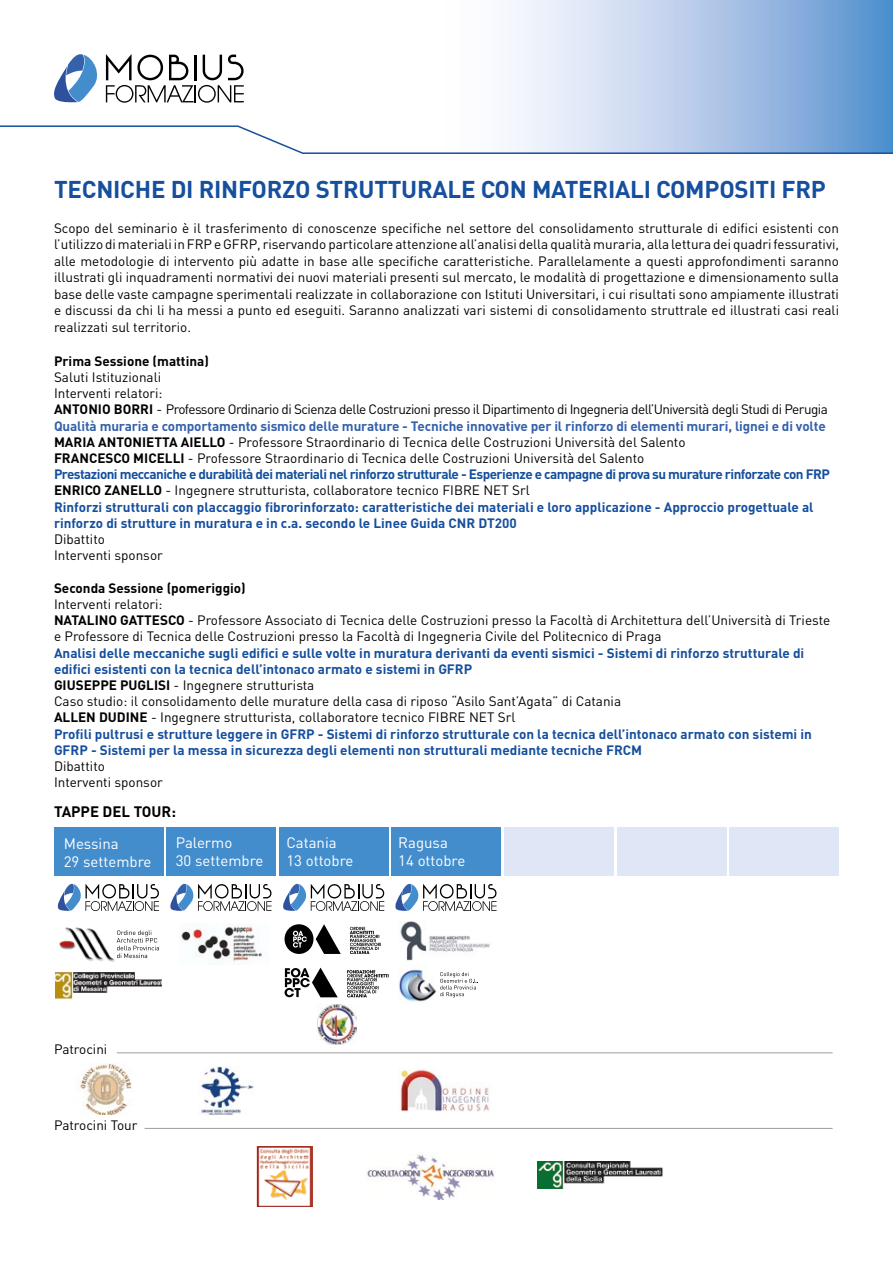
<style>
.page{position:relative;width:893px;height:1263px;background:#fff}
.page>*{position:absolute;margin:0;border:0;box-sizing:border-box;transform-origin:0 0}
.t1{font:700 24px "DIN Pro";letter-spacing:-.01em;color:#154f9e}
.t2{font:15px/18px "DIN Pro";color:#fff}
.t3{font:700 15px "DIN Pro";color:#000}
.t4{font:13.5px/16.2px "DIN Pro";color:#000}
.t5{font:700 13.5px/16.2px "DIN Pro";color:#154f9e}
.t6{font:700 13.5px "DIN Pro";color:#000}
.s1{font-weight:700}
.s2{font-weight:700;color:#3561ab}
.s3{font-weight:700;color:#154f9e}
.s4{color:#000}
.s5{font-weight:400;color:#000}
</style>
<div class="page">
<svg style="left:508px;top:0;width:385px;height:125px;background:#aec7e7"></svg>
<svg style="left:54px;top:54px;width:44px;height:48px"></svg>
<svg style="left:106px;top:54px;width:138px;height:49px"></svg>
<svg style="left:0;top:125px;width:893px;height:29px"></svg>
<div style="left:54px;top:827px;width:109px;height:49px;background:#438dcc"></div>
<div style="left:167px;top:827px;width:109px;height:49px;background:#438dcc"></div>
<div style="left:279px;top:827px;width:109px;height:49px;background:#438dcc"></div>
<div style="left:392px;top:827px;width:109px;height:49px;background:#438dcc"></div>
<div style="left:505px;top:827px;width:109px;height:49px;background:#dfe7f6"></div>
<div style="left:617px;top:827px;width:109px;height:49px;background:#dfe7f6"></div>
<div style="left:730px;top:827px;width:109px;height:49px;background:#dfe7f6"></div>
<svg style="left:57px;top:884px;width:102px;height:27px"></svg>
<svg style="left:170px;top:884px;width:102px;height:27px"></svg>
<svg style="left:283px;top:884px;width:101px;height:27px"></svg>
<svg style="left:395px;top:884px;width:102px;height:27px"></svg>
<img style="left:257px;top:1146px;width:55px;height:61px">
<img style="left:367px;top:1152px;width:127px;height:48px">
<img style="left:537px;top:1161px;width:126px;height:27px">
<hr style="left:145px;top:1128px;width:688px;height:1px;background:#9d9d9c">
<hr style="left:117px;top:1052px;width:716px;height:1px;background:#9d9d9c">
<img style="left:59px;top:927px;width:58px;height:35px">
<svg style="left:117px;top:930px;width:42px;height:28px"></svg>
<img style="left:56px;top:973px;width:105px;height:27px">
<img style="left:181px;top:923px;width:81px;height:41px">
<img style="left:201px;top:1066px;width:53px;height:49px">
<svg style="left:285px;top:924px;width:96px;height:30px"></svg>
<svg style="left:285px;top:968px;width:104px;height:29px"></svg>
<img style="left:318px;top:1004px;width:39px;height:40px">
<img style="left:400px;top:921px;width:90px;height:40px">
<img style="left:399px;top:969px;width:38px;height:33px">
<svg style="left:440px;top:972px;width:38px;height:25px"></svg>
<img style="left:80px;top:1063px;width:52px;height:51px">
<img style="left:400px;top:1069px;width:89px;height:43px">
<h1 class="t1" style="left:54px;top:173px;width:773px">TECNICHE DI RINFORZO STRUTTURALE CON MATERIALI COMPOSITI FRP</h1>
<p class="t4" style="left:54px;top:219px;width:787px;text-align:justify">Scopo del seminario è il trasferimento di conoscenze specifiche nel settore del consolidamento strutturale di edifici esistenti con l’utilizzo di materiali in FRP e GFRP, riservando particolare attenzione all’analisi della qualità muraria, alla lettura dei quadri fessurativi, alle metodologie di intervento più adatte in base alle specifiche caratteristiche. Parallelamente a questi approfondimenti saranno illustrati gli inquadramenti normativi dei nuovi materiali presenti sul mercato, le modalità di progettazione e dimensionamento sulla base delle vaste campagne sperimentali realizzate in collaborazione con Istituti Universitari, i cui risultati sono ampiamente illustrati e discussi da chi li ha messi a punto ed eseguiti. Saranno analizzati vari sistemi di consolidamento struttrale ed illustrati casi reali realizzati sul territorio.</p>
<p class="t6" style="left:54px;top:352px;width:156px">Prima Sessione (mattina)</p>
<p class="t4" style="left:54px;top:368px;width:777px">Saluti Istituzionali<br>Interventi relatori:<br><span class="s1">ANTONIO BORRI</span> - Professore Ordinario di Scienza delle Costruzioni presso il Dipartimento di Ingegneria dell’Università degli Studi di Perugia <span class="s2">Qualità muraria e comportamento sismico delle murature - Tecniche innovative per il rinforzo di elementi murari, lignei e di volte </span><span class="s1">MARIA ANTONIETTA AIELLO</span> - Professore Straordinario di Tecnica delle Costruzioni Università del Salento<br><span class="s1">FRANCESCO MICELLI</span> - Professore Straordinario di Tecnica delle Costruzioni Università del Salento<br><span class="s3">Prestazioni meccaniche e durabilità dei materiali nel rinforzo strutturale - Esperienze e campagne di prova su murature rinforzate con FRP </span><span class="s1">ENRICO ZANELLO</span> - Ingegnere strutturista, collaboratore tecnico FIBRE NET Srl<br><span class="s3">Rinforzi strutturali con placcaggio fibrorinforzato: caratteristiche dei materiali e loro applicazione - Approccio progettuale al rinforzo di strutture in muratura e in c.a. secondo le Linee Guida CNR DT200</span></p>
<p class="t4" style="left:54px;top:530px;width:110px">Dibattito<br>Interventi sponsor</p>
<p class="t6" style="left:54px;top:579px;width:193px">Seconda Sessione (pomeriggio)</p>
<p class="t4" style="left:54px;top:595px;width:778px">Interventi relatori:<br><span class="s1">NATALINO GATTESCO</span> - Professore Associato di Tecnica delle Costruzioni presso la Facoltà di Architettura dell’Università di Trieste e Professore di Tecnica delle Costruzioni presso la Facoltà di Ingegneria Civile del Politecnico di Praga</p>
<p class="t5" style="left:54px;top:644px;width:759px">Analisi delle meccaniche sugli edifici e sulle volte in muratura derivanti da eventi sismici - Sistemi di rinforzo strutturale di edifici esistenti con la tecnica dell’intonaco armato e sistemi in GFRP<br><span class="s4">GIUSEPPE PUGLISI</span> <span class="s5">- Ingegnere strutturista<br>Caso studio: il consolidamento delle murature della casa di riposo “Asilo Sant’Agata” di Catania<br></span><span class="s4">ALLEN DUDINE</span> <span class="s5">- Ingegnere strutturista, collaboratore tecnico FIBRE NET Srl<br></span>Profili pultrusi e strutture leggere in GFRP - Sistemi di rinforzo strutturale con la tecnica dell’intonaco armato con sistemi in GFRP - Sistemi per la messa in sicurezza degli elementi non strutturali mediante tecniche FRCM</p>
<p class="t4" style="left:54px;top:757px;width:110px">Dibattito<br>Interventi sponsor</p>
<p class="t3" style="left:54px;top:801px;width:124px">TAPPE DEL TOUR:</p>
<p class="t2" style="left:64px;top:833px;width:89px">Messina<br>29 settembre</p>
<p class="t2" style="left:176px;top:832px;width:89px">Palermo<br>30 settembre</p>
<p class="t2" style="left:286px;top:832px;width:69px">Catania<br>13 ottobre</p>
<p class="t2" style="left:398px;top:832px;width:69px">Ragusa<br>14 ottobre</p>
<p class="t4" style="left:54px;top:1041px;width:55px">Patrocini</p>
<p class="t4" style="left:54px;top:1117px;width:85px">Patrocini Tour</p>
</div>
